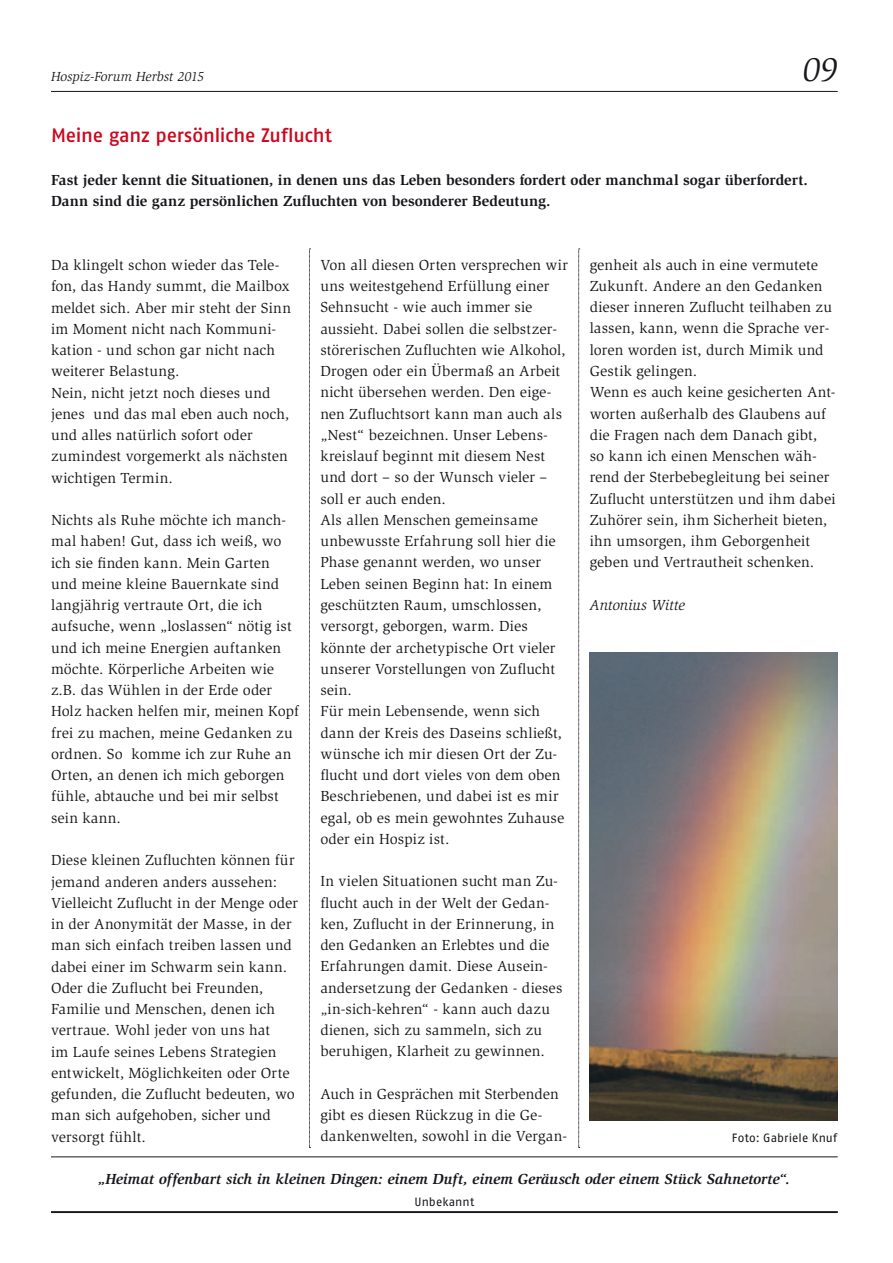
<style>
.page{position:relative;width:893px;height:1263px;background:#fff}
.page>*{position:absolute;margin:0;border:0;box-sizing:border-box;transform-origin:0 0}
.t1{font:italic 34.5px "Slimbach Std";color:#1a171c}
.t2{font:500 19.5px "Fago No";letter-spacing:-.015em;color:#cd071e}
.t3{font:15px/21.3px "Slimbach Std";letter-spacing:.01em;color:#1a171c}
.t4{font:700 15px/21.3px "Slimbach Std";color:#1a171c}
.t5{font:italic 700 15px "Slimbach Std";letter-spacing:.005em;color:#1a171c}
.t6{font:italic 15px "Slimbach Std";letter-spacing:-.005em;color:#1a171c}
.t7{font:italic 13.5px "Slimbach Std";letter-spacing:-.005em;color:#1a171c}
.t8{font:12px "Fago No";letter-spacing:.005em;color:#1a171c}
</style>
<div class="page">
<hr style="left:51px;top:91px;width:787px;height:1px;background:#1a171c">
<hr style="left:51px;top:1211px;width:787px;height:2px;background:#1a171c">
<svg style="left:309px;top:249px;width:1px;height:899px"></svg>
<svg style="left:578px;top:249px;width:2px;height:899px;background:#b9b8ba"></svg>
<img style="left:590px;top:652px;width:248px;height:469px">
<hr style="left:51px;top:1156px;width:787px;height:1px;background:#1a171c">
<p class="t7" style="left:51px;top:69px;width:155px">Hospiz-Forum Herbst 2015</p>
<h1 class="t1" style="left:802px;top:50px;width:37px">09</h1>
<h2 class="t2" style="left:51px;top:124px;width:282px">Meine ganz persönliche Zuflucht</h2>
<p class="t4" style="left:51px;top:169px;width:758px">Fast jeder kennt die Situationen, in denen uns das Leben besonders fordert oder manchmal sogar überfordert.<br>Dann sind die ganz persönlichen Zufluchten von besonderer Bedeutung.</p>
<p class="t3" style="left:51px;top:254px;width:241px">Da klingelt schon wieder das Tele&shy;fon, das Handy summt, die Mailbox meldet sich. Aber mir steht der Sinn im Moment nicht nach Kommuni&shy;kation - und schon gar nicht nach weiterer Belastung.<br>Nein, nicht jetzt noch dieses und jenes und das mal eben auch noch, und alles natürlich sofort oder zumindest vorgemerkt als nächsten wichtigen Termin.</p>
<p class="t3" style="left:51px;top:510px;width:249px">Nichts als Ruhe möchte ich manch&shy;mal haben! Gut, dass ich weiß, wo ich sie finden kann. Mein Garten und meine kleine Bauernkate sind langjährig vertraute Ort, die ich aufsuche, wenn „loslassen“ nötig ist und ich meine Energien auftanken möchte. Körperliche Arbeiten wie z.B. das Wühlen in der Erde oder<br>Holz hacken helfen mir, meinen Kopf frei zu machen, meine Gedanken zu ordnen. So komme ich zur Ruhe an<br>Orten, an denen ich mich geborgen fühle, abtauche und bei mir selbst sein kann.</p>
<p class="t3" style="left:51px;top:850px;width:249px">Diese kleinen Zufluchten können für jemand anderen anders aussehen:<br>Vielleicht Zuflucht in der Menge oder in der Anonymität der Masse, in der man sich einfach treiben lassen und dabei einer im Schwarm sein kann.<br>Oder die Zuflucht bei Freunden, Familie und Menschen, denen ich vertraue. Wohl jeder von uns hat<br>im Laufe seines Lebens Strategien entwickelt, Möglichkeiten oder Orte gefunden, die Zuflucht bedeuten, wo man sich aufgehoben, sicher und versorgt fühlt.</p>
<p class="t3" style="left:320px;top:254px;width:249px">Von all diesen Orten versprechen wir uns weitestgehend Erfüllung einer<br>Sehnsucht - wie auch immer sie aussieht. Dabei sollen die selbstzer&shy;störerischen Zufluchten wie Alkohol,<br>Drogen oder ein Übermaß an Arbeit nicht übersehen werden. Den eige&shy;nen Zufluchtsort kann man auch als „Nest“ bezeichnen. Unser Lebens&shy;kreislauf beginnt mit diesem Nest und dort – so der Wunsch vieler – soll er auch enden.<br>Als allen Menschen gemeinsame unbewusste Erfahrung soll hier die<br>Phase genannt werden, wo unser<br>Leben seinen Beginn hat: In einem geschützten Raum, umschlossen, versorgt, geborgen, warm. Dies könnte der archetypische Ort vieler unserer Vorstellungen von Zuflucht sein.<br>Für mein Lebensende, wenn sich dann der Kreis des Daseins schließt, wünsche ich mir diesen Ort der Zu&shy;flucht und dort vieles von dem oben<br>Beschriebenen, und dabei ist es mir egal, ob es mein gewohntes Zuhause oder ein Hospiz ist.</p>
<p class="t3" style="left:320px;top:871px;width:244px">In vielen Situationen sucht man Zu&shy;flucht auch in der Welt der Gedan&shy;ken, Zuflucht in der Erinnerung, in den Gedanken an Erlebtes und die Erfahrungen damit. Diese Ausein&shy;andersetzung der Gedanken - dieses „in-sich-kehren“ - kann auch dazu dienen, sich zu sammeln, sich zu beruhigen, Klarheit zu gewinnen.</p>
<p class="t3" style="left:320px;top:1083px;width:248px">Auch in Gesprächen mit Sterbenden gibt es diesen Rückzug in die Ge&shy;dankenwelten, sowohl in die Vergan-</p>
<p class="t3" style="left:590px;top:254px;width:247px">genheit als auch in eine vermutete Zukunft. Andere an den Gedanken dieser inneren Zuflucht teilhaben zu lassen, kann, wenn die Sprache ver&shy;loren worden ist, durch Mimik und Gestik gelingen.<br>Wenn es auch keine gesicherten Ant&shy;worten außerhalb des Glaubens auf die Fragen nach dem Danach gibt,<br>so kann ich einen Menschen wäh&shy;rend der Sterbebegleitung bei seiner Zuflucht unterstützen und ihm dabei Zuhörer sein, ihm Sicherheit bieten, ihn umsorgen, ihm Geborgenheit geben und Vertrautheit schenken.</p>
<p class="t6" style="left:590px;top:597px;width:97px">Antonius Witte</p>
<p class="t8" style="left:732px;top:1131px;width:107px">Foto: Gabriele Knuf</p>
<p class="t5" style="left:99px;top:1170px;width:693px">„Heimat offenbart sich in kleinen Dingen: einem Duft, einem Geräusch oder einem Stück Sahnetorte“.</p>
<p class="t8" style="left:414px;top:1194px;width:61px">Unbekannt</p>
</div>
